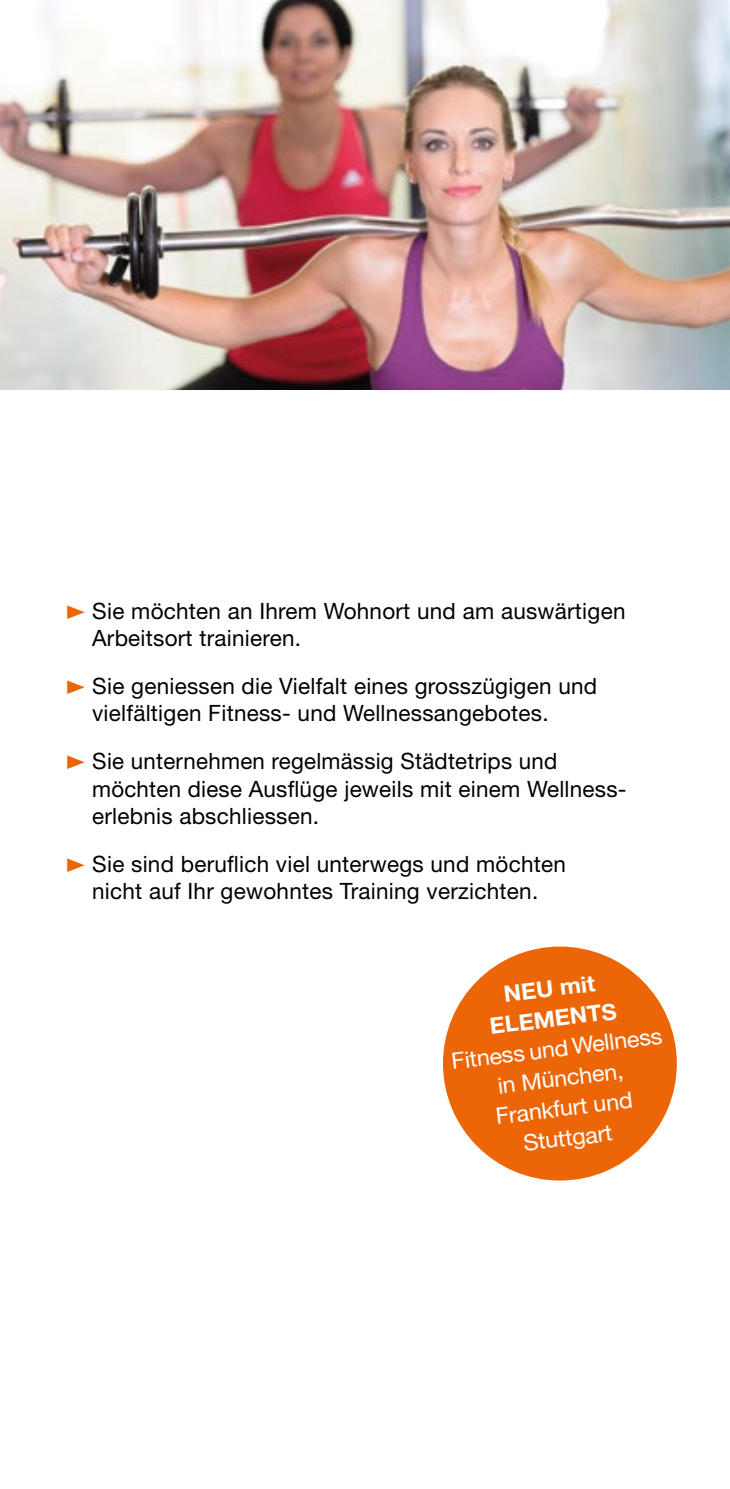
<style>
.page{position:relative;width:730px;height:1489px;background:#fff}
.page>*{position:absolute;margin:0;border:0;box-sizing:border-box;transform-origin:0 0}
.t1{font:22.5px/27.5px "Helvetica Neue";letter-spacing:.01em;color:#000}
.t2{font:22.5px/30px "Helvetica Neue";color:#fff;text-align:center;scale:1.04 1}
.t3{font:700 22.5px/30px "Helvetica Neue";color:#fff;text-align:center;scale:1.04 1}
.s1{font-family:"Eclectic One";color:#ec6608}
</style>
<div class="page">
<img style="left:0;top:0;width:730px;height:390px">
<div style="left:443px;top:946px;width:234px;height:234px;background:#ec6608;border-radius:50%"></div>
<p class="t1" style="left:92px;top:597px;width:535px;text-indent:-26px"><span class="s1">†</span> Sie möchten an Ihrem Wohnort und am auswärtigen<br>Arbeitsort trainieren.</p>
<p class="t1" style="left:92px;top:672px;width:507px;text-indent:-26px"><span class="s1">†</span> Sie geniessen die Vielfalt eines grosszügigen und vielfältigen Fitness- und Wellnessangebotes.</p>
<p class="t1" style="left:92px;top:747px;width:536px;text-indent:-26px"><span class="s1">†</span> Sie unternehmen regelmässig Städtetrips und möchten diese Ausflüge jeweils mit einem Wellness&shy;erlebnis abschliessen.</p>
<p class="t1" style="left:67px;top:849px;width:501px;text-align:center"><span class="s1">†</span> Sie sind beruflich viel unterwegs und möchten nicht auf Ihr gewohntes Training verzichten.</p>
<p class="t3" style="left:484px;top:981px;width:124px;rotate:-7deg">NEU mit<br>ELEMENTS</p>
<p class="t2" style="left:450px;top:1046px;width:205px;rotate:-7deg">Fitness und Wellness in München,<br>Frankfurt und<br>Stuttgart</p>
</div>
